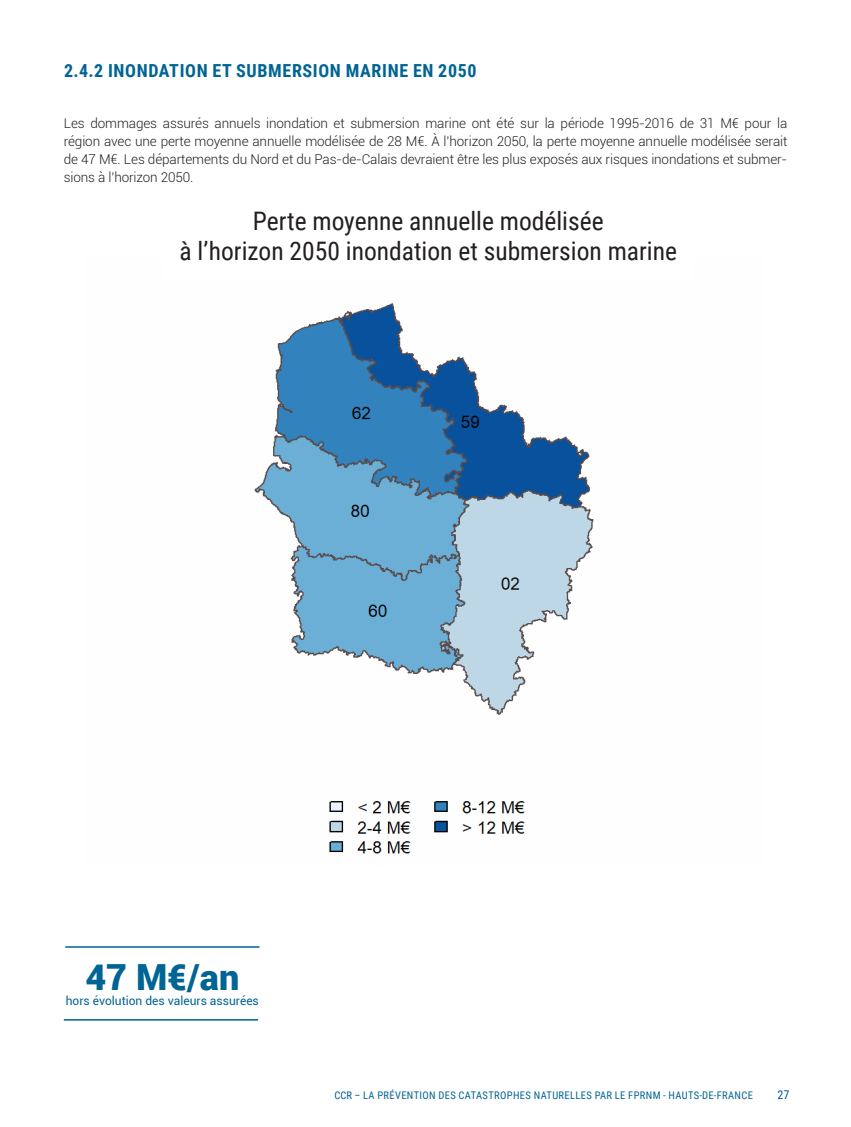
<style>
.page{position:relative;width:851px;height:1127px;background:#fff}
.page>*{position:absolute;margin:0;border:0;box-sizing:border-box;transform-origin:0 0}
.t1{font:900 36px "Roboto";color:#006494}
.t2{font:25.5px "Roboto Condensed";color:#231f20}
.t3{font:700 18px "Roboto Condensed";letter-spacing:.035em;color:#006494}
.t4{font:300 13.5px/18px "Roboto";letter-spacing:-.01em;color:#231f20;text-align:justify}
.t5{font:12px "Roboto";color:#006494}
.t6{font:12px "Roboto Condensed";color:#005987}
.t7{font:10.5px "Roboto Condensed";letter-spacing:.035em;color:#006494}
.s1{color:#005987}
</style>
<div class="page">
<img style="left:254px;top:302px;width:340px;height:552px">
<hr style="left:65px;top:946px;width:194px;height:2px;background:#006494">
<hr style="left:64px;top:1019px;width:194px;height:1px;background:#006494">
<p class="t3" style="left:64px;top:58px;width:414px">2.4.2 INONDATION ET SUBMERSION MARINE EN 2050</p>
<p class="t4" style="left:64px;top:114px;width:725px">Les dommages assurés annuels inondation et submersion marine ont été sur la période 1995-2016 de 31 M€ pour la région avec une perte moyenne annuelle modélisée de 28 M€. À l’horizon 2050, la perte moyenne annuelle modélisée serait de 47 M€. Les départements du Nord et du Pas-de-Calais devraient être les plus exposés aux risques inondations et submer&shy;sions à l’horizon 2050.</p>
<p class="t2" style="left:253px;top:203px;width:352px">Perte moyenne annuelle modélisée</p>
<p class="t2" style="left:179px;top:233px;width:499px">à l’horizon 2050 inondation et submersion marine</p>
<p class="t1" style="left:85px;top:951px;width:155px">47 M€/an</p>
<p class="t5" style="left:66px;top:992px;width:194px">hors évolution des valeurs assurées</p>
<p class="t7" style="left:334px;top:1088px;width:420px"><span class="s1">CCR –</span> LA PRÉVENTION DES CATASTROPHES NATURELLES PAR LE FPRNM - HAUTS-DE-FRANCE</p>
<p class="t6" style="left:777px;top:1086px;width:13px">27</p>
</div>
